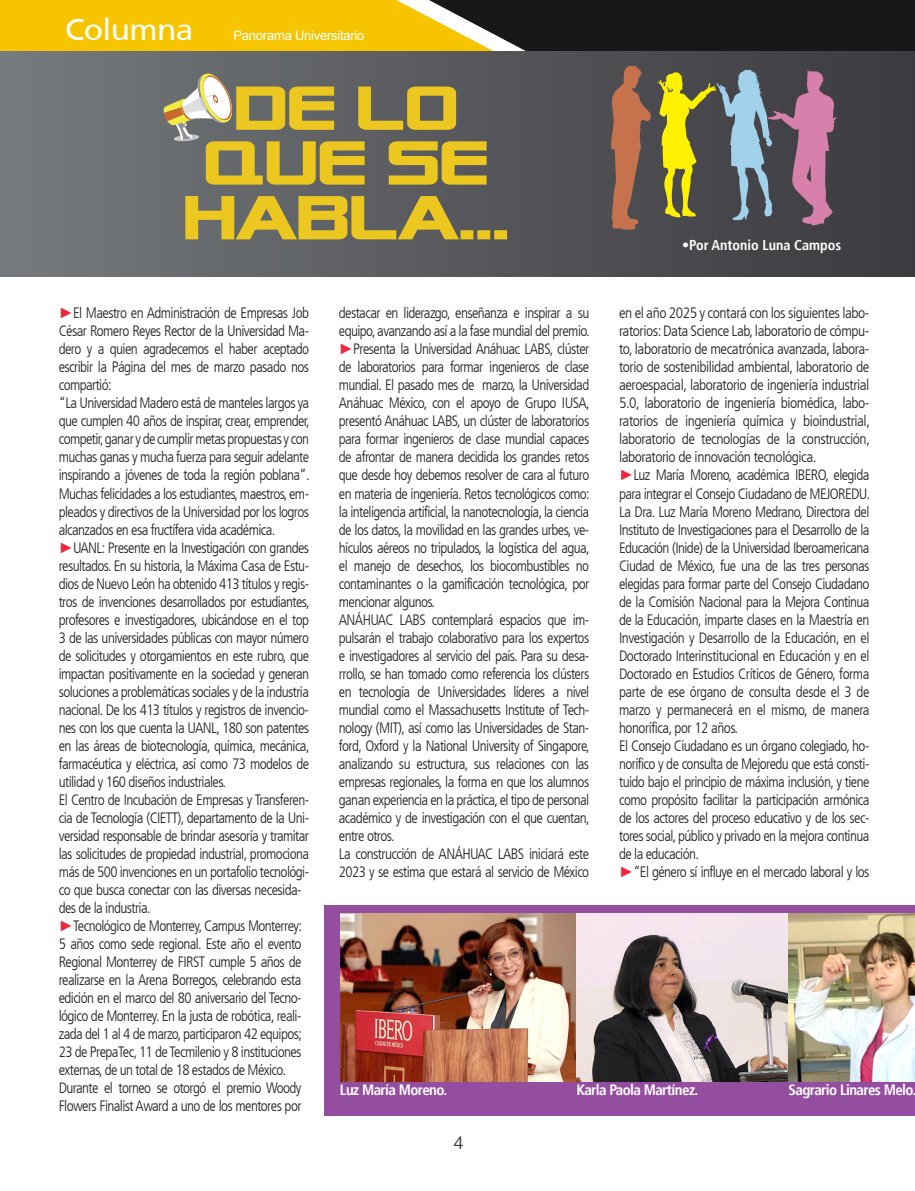
<style>
.page{position:relative;width:915px;height:1191px;background:#fff}
.page>*{position:absolute;margin:0;border:0;box-sizing:border-box;transform-origin:0 0}
.t1{font:30px "Frutiger SAIN Rmv 1 Roman";letter-spacing:-.02em;color:#fff;scale:1.06 1}
.t2{font:300 18px "Helvetica LT Std";color:#231f20}
.t3{font:300 condensed 15px/18px "Frutiger LT";letter-spacing:-.04em;color:#231f20}
.t4{font:700 condensed 15px "Frutiger";letter-spacing:-.04em;color:#fff}
.t5{font:700 condensed 14.25px "Frutiger";color:#fff}
.t6{font:13.05px "Arial";letter-spacing:-.02em;color:#fff}
.s1{font-family:"Arial";font-weight:900;font-stretch:normal;color:#ed2742}
</style>
<div class="page">
<svg style="left:0;top:0;width:913px;height:51px;background:#8e7515"></svg>
<hr style="left:913px;top:0;width:1px;height:51px;background:#1a171b">
<div style="left:0;top:51px;width:914px;height:226px;background:linear-gradient(to right,#767a7c,#3b3a3e)"></div>
<svg style="left:610px;top:66px;width:40px;height:164px;background:#8f614e"></svg>
<svg style="left:657px;top:70px;width:179px;height:155px;background:#7d7465"></svg>
<svg style="left:185px;top:196px;width:322px;height:43px;background:#a29241"></svg>
<svg style="left:163px;top:72px;width:323px;height:113px;background:#988c52"></svg>
<div style="left:325px;top:905px;width:589px;height:211px;background:#944e9f"></div>
<img style="left:341px;top:914px;width:235px;height:168px">
<img style="left:576px;top:914px;width:338px;height:168px">
<h1 class="t1" style="left:65px;top:11px;width:122px">Columna</h1>
<p class="t6" style="left:233px;top:26px;width:132px">Panorama Universitario</p>
<p class="t5" style="left:682px;top:236px;width:160px">•Por Antonio Luna Campos</p>
<p class="t3" style="left:59px;top:304px;width:252px"><span class="s1">►</span>El Maestro en Administración de Empresas Job César Romero Reyes Rector de la Universidad Ma&shy;dero y a quien agradecemos el haber aceptado escribir la Página del mes de marzo pasado nos compartió:<br>“La Universidad Madero está de manteles largos ya que cumplen 40 años de inspirar, crear, emprender, competir, ganar y de cumplir metas propuestas y con muchas ganas y mucha fuerza para seguir adelante inspirando a jóvenes de toda la región poblana”.<br>Muchas felicidades a los estudiantes, maestros, em&shy;pleados y directivos de la Universidad por los logros alcanzados en esa fructífera vida académica. <span class="s1">►</span>UANL: Presente en la Investigación con grandes resultados. En su historia, la Máxima Casa de Estu&shy;dios de Nuevo León ha obtenido 413 títulos y regis&shy;tros de invenciones desarrollados por estudiantes, profesores e investigadores, ubicándose en el top 3 de las universidades públicas con mayor número de solicitudes y otorgamientos en este rubro, que impactan positivamente en la sociedad y generan soluciones a problemáticas sociales y de la industria nacional. De los 413 títulos y registros de invencio&shy;nes con los que cuenta la UANL, 180 son patentes en las áreas de biotecnología, química, mecánica, farmacéutica y eléctrica, así como 73 modelos de utilidad y 160 diseños industriales.<br>El Centro de Incubación de Empresas y Transferen&shy;cia de Tecnología (CIETT), departamento de la Uni&shy;versidad responsable de brindar asesoría y tramitar las solicitudes de propiedad industrial, promociona más de 500 invenciones en un portafolio tecnológi&shy;co que busca conectar con las diversas necesida&shy;des de la industria.<br><span class="s1">►</span>Tecnológico de Monterrey, Campus Monterrey:<br>5 años como sede regional. Este año el evento Regional Monterrey de FIRST cumple 5 años de realizarse en la Arena Borregos, celebrando esta edición en el marco del 80 aniversario del Tecno&shy;lógico de Monterrey. En la justa de robótica, reali&shy;zada del 1 al 4 de marzo, participaron 42 equipos; 23 de PrepaTec, 11 de Tecmilenio y 8 instituciones externas, de un total de 18 estados de México.<br>Durante el torneo se otorgó el premio Woody Flowers Finalist Award a uno de los mentores por</p>
<p class="t3" style="left:339px;top:304px;width:252px">destacar en liderazgo, enseñanza e inspirar a su equipo, avanzando así a la fase mundial del premio. <span class="s1">►</span>Presenta la Universidad Anáhuac LABS, clúster de laboratorios para formar ingenieros de clase mundial. El pasado mes de marzo, la Universidad Anáhuac México, con el apoyo de Grupo IUSA, presentó Anáhuac LABS, un clúster de laboratorios para formar ingenieros de clase mundial capaces de afrontar de manera decidida los grandes retos que desde hoy debemos resolver de cara al futuro en materia de ingeniería. Retos tecnológicos como: la inteligencia artificial, la nanotecnología, la ciencia de los datos, la movilidad en las grandes urbes, ve&shy;hículos aéreos no tripulados, la logística del agua, el manejo de desechos, los biocombustibles no contaminantes o la gamificación tecnológica, por mencionar algunos.<br>ANÁHUAC LABS contemplará espacios que im&shy;pulsarán el trabajo colaborativo para los expertos e investigadores al servicio del país. Para su desa&shy;rrollo, se han tomado como referencia los clústers en tecnología de Universidades líderes a nivel mundial como el Massachusetts Institute of Tech&shy;nology (MIT), así como las Universidades de Stan&shy;ford, Oxford y la National University of Singapore, analizando su estructura, sus relaciones con las empresas regionales, la forma en que los alumnos ganan experiencia en la práctica, el tipo de personal académico y de investigación con el que cuentan, entre otros.<br>La construcción de ANÁHUAC LABS iniciará este 2023 y se estima que estará al servicio de México</p>
<p class="t3" style="left:619px;top:304px;width:252px">en el año 2025 y contará con los siguientes labo&shy;ratorios: Data Science Lab, laboratorio de cómpu&shy;to, laboratorio de mecatrónica avanzada, labora&shy;torio de sostenibilidad ambiental, laboratorio de aeroespacial, laboratorio de ingeniería industrial 5.0, laboratorio de ingeniería biomédica, labo&shy;ratorios de ingeniería química y bioindustrial, laboratorio de tecnologías de la construcción, laboratorio de innovación tecnológica.<br><span class="s1">►</span>Luz María Moreno, académica IBERO, elegida para integrar el Consejo Ciudadano de MEJOREDU.<br>La Dra. Luz María Moreno Medrano, Directora del Instituto de Investigaciones para el Desarrollo de la Educación (Inide) de la Universidad Iberoamericana Ciudad de México, fue una de las tres personas elegidas para formar parte del Consejo Ciudadano de la Comisión Nacional para la Mejora Continua de la Educación, imparte clases en la Maestría en Investigación y Desarrollo de la Educación, en el Doctorado Interinstitucional en Educación y en el Doctorado en Estudios Críticos de Género, forma parte de ese órgano de consulta desde el 3 de marzo y permanecerá en el mismo, de manera honorífica, por 12 años.<br>El Consejo Ciudadano es un órgano colegiado, ho&shy;norífico y de consulta de Mejoredu que está consti&shy;tuido bajo el principio de máxima inclusión, y tiene como propósito facilitar la participación armónica de los actores del proceso educativo y de los sec&shy;tores social, público y privado en la mejora continua de la educación.<br><span class="s1">►</span>“El género sí influye en el mercado laboral y los</p>
<p class="t4" style="left:340px;top:1081px;width:109px">Luz María Moreno.</p>
<p class="t4" style="left:576px;top:1081px;width:123px">Karla Paola Martínez.</p>
<p class="t4" style="left:788px;top:1081px;width:129px">Sagrario Linares Melo.</p>
<p class="t2" style="left:453px;top:1130px;width:12px">4</p>
</div>
